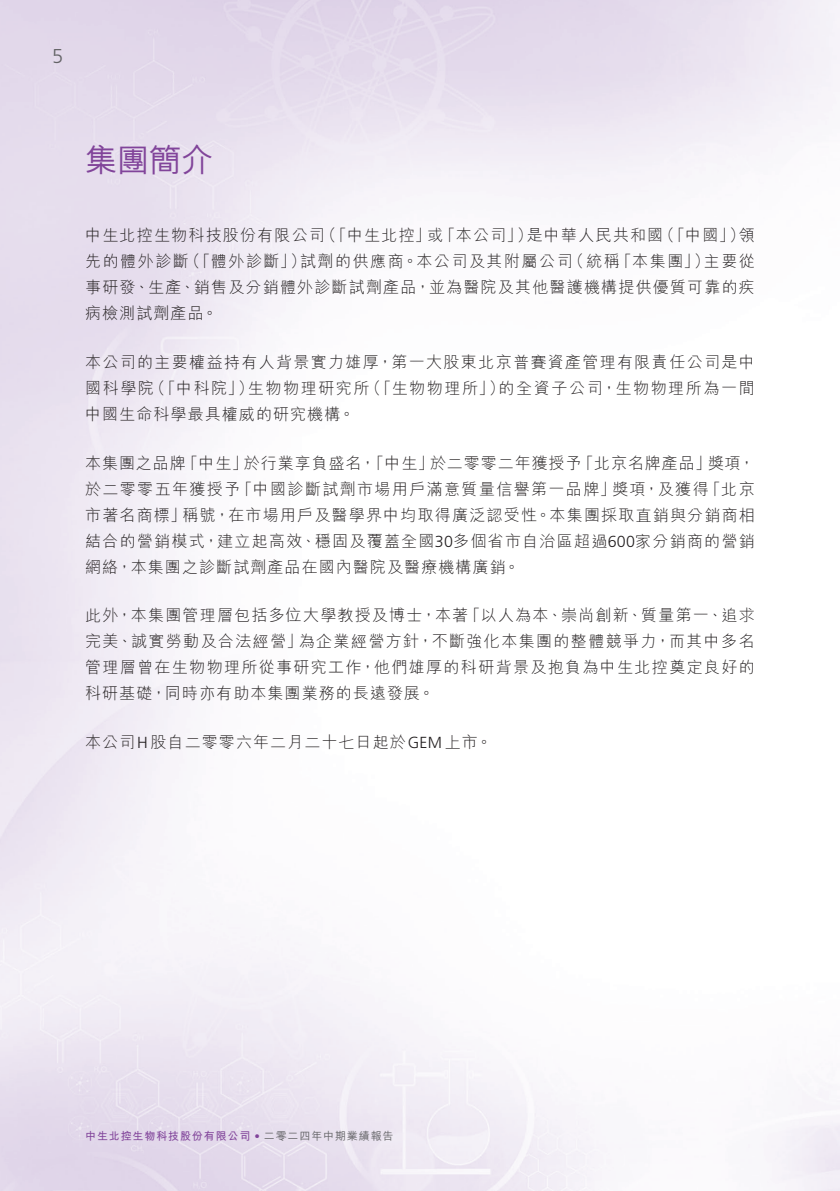
<style>
.page{position:relative;width:840px;height:1191px;background:#fff}
.page>*{position:absolute;margin:0;border:0;box-sizing:border-box;transform-origin:0 0}
.t1{font:500 32px "M Hei HK";color:#81449a}
.t2{font:300 20px "Frutiger LT Std";color:#636366}
.t3{font:300 16px/26px "M Hei HK";letter-spacing:.075em;color:#231f20}
.t4{font:300 16px "M Hei HK";letter-spacing:.095em;color:#231f20}
.t5{font:300 16px "M Hei HK";letter-spacing:.1em;color:#231f20}
.t6{font:700 11px "M Hei HK";letter-spacing:.08em;color:#81449a}
.s1{font-family:"Frutiger LT Std"}
.s2{font-weight:500;color:#636366}
</style>
<div class="page">
<p class="t2" style="left:52px;top:45px;width:13px">5</p>
<h1 class="t1" style="left:85px;top:137px;width:130px">集團簡介</h1>
<p class="t3" style="left:320px;top:222px;width:112px">（「中生北控」</p>
<p class="t3" style="left:439px;top:222px;width:95px">「本公司」）</p>
<p class="t3" style="left:658px;top:222px;width:88px">（「中國」）</p>
<p class="t3" style="left:526px;top:222px;width:138px">是中華人民共和國</p>
<p class="t3" style="left:85px;top:222px;width:241px">中生北控生物科技股份有限公司</p>
<p class="t3" style="left:427px;top:222px;width:17px">或</p>
<p class="t3" style="left:738px;top:222px;width:17px">領</p>
<p class="t4" style="left:300px;top:253px;width:274px">試劑的供應商。本公司及其附屬公司</p>
<p class="t3" style="left:184px;top:248px;width:123px">（「體外診斷」）</p>
<p class="t3" style="left:568px;top:248px;width:53px">（統稱</p>
<p class="t3" style="left:615px;top:248px;width:95px">「本集團」）</p>
<p class="t3" style="left:85px;top:248px;width:671px">先的體外診斷<br>事研發、生產、銷售及分銷體外診斷試劑產品，並為醫院及其他醫護機構提供優質可靠的疾病檢測試劑產品。</p>
<p class="t3" style="left:85px;top:349px;width:670px;text-align:right">本公司的主要權益持有人背景實力雄厚，第一大股東北京普賽資產管理有限責任公司是中的全資子公司，生物物理所為一間</p>
<p class="t3" style="left:703px;top:248px;width:53px">主要從</p>
<p class="t3" style="left:149px;top:375px;width:106px">（「中科院」）</p>
<p class="t3" style="left:365px;top:375px;width:141px">（「生物物理所」）</p>
<p class="t3" style="left:85px;top:375px;width:271px">國科學院<br>中國生命科學最具權威的研究機構。</p>
<p class="t5" style="left:248px;top:380px;width:123px">生物物理研究所</p>
<p class="t3" style="left:577px;top:449px;width:135px">「北京名牌產品」</p>
<p class="t3" style="left:244px;top:449px;width:191px">於行業享負盛名「，中生」</p>
<p class="t3" style="left:85px;top:449px;width:102px">本集團之品牌</p>
<p class="t3" style="left:430px;top:449px;width:153px">於二零零二年獲授予</p>
<p class="t3" style="left:182px;top:449px;width:67px">「中生」</p>
<p class="t3" style="left:707px;top:449px;width:49px">獎項，</p>
<p class="t3" style="left:236px;top:475px;width:380px">「中國診斷試劑市場用戶滿意質量信譽第一品牌」</p>
<p class="t3" style="left:704px;top:475px;width:51px">「北京</p>
<p class="t3" style="left:182px;top:475px;width:573px;text-indent:-97px">於二零零五年獲授予<br>稱號，在市場用戶及醫學界中均取得廣泛認受性。本集團採取直銷與分銷商相</p>
<p class="t3" style="left:611px;top:475px;width:98px">獎項，及獲得</p>
<p class="t3" style="left:85px;top:501px;width:670px">市著名商標」<br>結合的營銷模式，建立起高效、穩固及覆蓋全國<span class="s1">30</span>多個省市自治區超過<span class="s1">600</span>家分銷商的營銷網絡，本集團之診斷試劑產品在國內醫院及醫療機構廣銷。</p>
<p class="t3" style="left:464px;top:602px;width:291px">「以人為本、崇尚創新、質量第一、追求</p>
<p class="t3" style="left:298px;top:602px;width:457px;text-indent:-213px">此外，本集團管理層包括多位大學教授及博士，本著<br>為企業經營方針，不斷強化本集團的整體競爭力，而其中多名</p>
<p class="t3" style="left:85px;top:628px;width:670px">完美、誠實勞動及合法經營」<br>管理層曾在生物物理所從事研究工作，他們雄厚的科研背景及抱負為中生北控奠定良好的科研基礎，同時亦有助本集團業務的長遠發展。</p>
<p class="t3" style="left:85px;top:729px;width:408px">本公司<span class="s1">H</span>股自二零零六年二月二十七日起於<span class="s1">GEM</span>上市。</p>
<p class="t6" style="left:85px;top:1128px;width:310px">中生北控生物科技股份有限公司 <span class="s1">•</span> <span class="s2">二零二四年中期業績報告</span></p>
</div>
